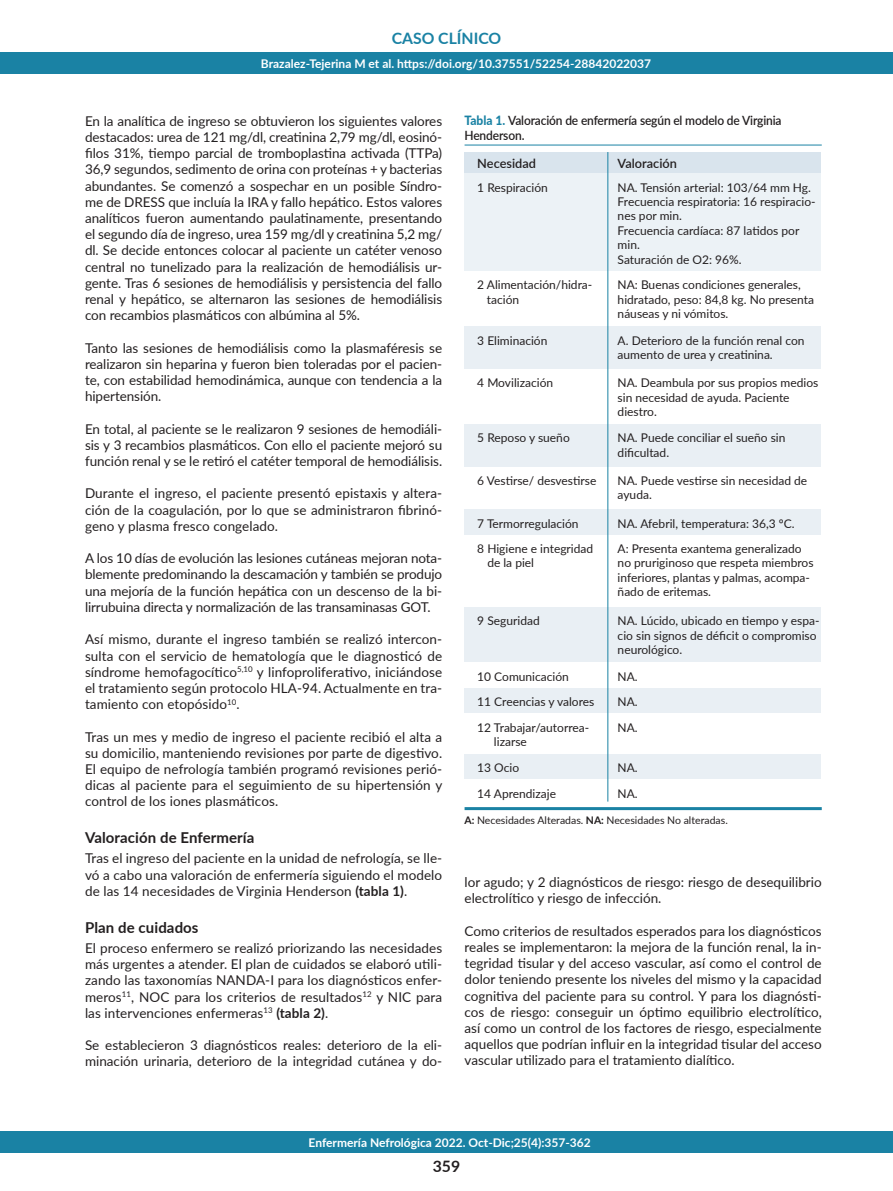
<style>
.page{position:relative;width:893px;height:1191px;background:#fff}
.page>*{position:absolute;margin:0;border:0;box-sizing:border-box;transform-origin:0 0}
.t1{font:700 15.75px "Lato";color:#1a82a4}
.t2{font:700 15.75px "Lato";color:#231f20}
.t3{font:700 15px "Lato";letter-spacing:.005em;color:#231f20}
.t4{font:13.5px/16.2px "Lato";color:#231f20;text-align:justify}
.t5{font:600 12.75px/15.3px "Lato";letter-spacing:-.01em;color:#231f20;scale:.94 1}
.t6{font:600 12.75px "Lato";letter-spacing:-.01em;color:#231f20}
.t7{font:12px/14.4px "Lato";color:#231f20}
.t8{font:700 12px "Lato";color:#fff}
.t9{font:10.5px "Lato";color:#231f20}
.s1{font-weight:700}
.s2{font-weight:800;color:#1a82a4}
</style>
<div class="page">
<div style="left:0;top:52px;width:893px;height:21px;background:#1a82a4"></div>
<div style="left:0;top:1131px;width:893px;height:21px;background:#1a82a4"></div>
<div style="left:465px;top:152px;width:140px;height:21px;background:#d9e4ed"></div>
<div style="left:465px;top:173px;width:140px;height:98px;background:#ecf2f6"></div>
<div style="left:465px;top:326px;width:140px;height:43px;background:#e9eff4"></div>
<div style="left:465px;top:424px;width:140px;height:43px;background:#e9eff4"></div>
<div style="left:465px;top:509px;width:140px;height:26px;background:#e9eff4"></div>
<div style="left:465px;top:607px;width:140px;height:55px;background:#e9eff4"></div>
<div style="left:465px;top:688px;width:140px;height:25px;background:#e9eff4"></div>
<div style="left:465px;top:754px;width:140px;height:25px;background:#e9eff4"></div>
<div style="left:605px;top:152px;width:216px;height:21px;background:#d9e4ed"></div>
<div style="left:605px;top:173px;width:216px;height:98px;background:#ecf2f6"></div>
<div style="left:605px;top:326px;width:216px;height:43px;background:#e9eff4"></div>
<div style="left:605px;top:424px;width:216px;height:43px;background:#e9eff4"></div>
<div style="left:605px;top:509px;width:216px;height:26px;background:#e9eff4"></div>
<div style="left:605px;top:607px;width:216px;height:55px;background:#e9eff4"></div>
<div style="left:605px;top:688px;width:216px;height:25px;background:#e9eff4"></div>
<div style="left:605px;top:754px;width:216px;height:25px;background:#e9eff4"></div>
<hr style="left:465px;top:145px;width:357px;height:1px;background:#1a82a4">
<hr style="left:465px;top:807px;width:357px;height:3px;background:#1a82a4">
<hr style="left:608px;top:152px;width:1px;height:649px;background:#1a82a4">
<p class="t1" style="left:392px;top:26px;width:111px">CASO CLÍNICO</p>
<p class="t8" style="left:261px;top:54px;width:392px">Brazalez-Tejerina M et al. https://doi.org/10.37551/52254-28842022037</p>
<p class="t4" style="left:85px;top:112px;width:359px">En la analítica de ingreso se obtuvieron los siguientes valores destacados: urea de 121 mg/dl, creatinina 2,79 mg/dl, eosinó&shy;filos 31%, tiempo parcial de tromboplastina activada (TTPa)<br>36,9 segundos, sedimento de orina con proteínas + y bacterias abundantes. Se comenzó a sospechar en un posible Síndro&shy;me de DRESS que incluía la IRA y fallo hepático. Estos valores analíticos fueron aumentando paulatinamente, presentando el segundo día de ingreso, urea 159 mg/dl y creatinina 5,2 mg/ dl. Se decide entonces colocar al paciente un catéter venoso central no tunelizado para la realización de hemodiálisis ur&shy;gente. Tras 6 sesiones de hemodiálisis y persistencia del fallo renal y hepático, se alternaron las sesiones de hemodiálisis con recambios plasmáticos con albúmina al 5%.</p>
<p class="t4" style="left:85px;top:339px;width:359px">Tanto las sesiones de hemodiálisis como la plasmaféresis se realizaron sin heparina y fueron bien toleradas por el pacien&shy;te, con estabilidad hemodinámica, aunque con tendencia a la hipertensión.</p>
<p class="t4" style="left:85px;top:420px;width:359px">En total, al paciente se le realizaron 9 sesiones de hemodiáli&shy;sis y 3 recambios plasmáticos. Con ello el paciente mejoró su función renal y se le retiró el catéter temporal de hemodiálisis.</p>
<p class="t4" style="left:85px;top:485px;width:359px">Durante el ingreso, el paciente presentó epistaxis y altera&shy;ción de la coagulación, por lo que se administraron fibrinó&shy;geno y plasma fresco congelado.</p>
<p class="t4" style="left:85px;top:549px;width:359px">A los 10 días de evolución las lesiones cutáneas mejoran nota&shy;blemente predominando la descamación y también se produjo una mejoría de la función hepática con un descenso de la bi&shy;lirrubuina directa y normalización de las transaminasas GOT.</p>
<p class="t4" style="left:85px;top:630px;width:359px">Así mismo, durante el ingreso también se realizó intercon&shy;sulta con el servicio de hematología que le diagnosticó de síndrome hemofagocítico<sup>5,10</sup> y linfoproliferativo, iniciándose el tratamiento según protocolo HLA-94. Actualmente en tra&shy;tamiento con etopósido<sup>10</sup>.</p>
<p class="t4" style="left:85px;top:728px;width:359px">Tras un mes y medio de ingreso el paciente recibió el alta a su domicilio, manteniendo revisiones por parte de digestivo.</p>
<p class="t4" style="left:85px;top:760px;width:359px">El equipo de nefrología también programó revisiones perió&shy;dicas al paciente para el seguimiento de su hipertensión y control de los iones plasmáticos.</p>
<p class="t3" style="left:85px;top:826px;width:171px">Valoración de Enfermería</p>
<p class="t4" style="left:85px;top:850px;width:359px">Tras el ingreso del paciente en la unidad de nefrología, se lle&shy;vó a cabo una valoración de enfermería siguiendo el modelo de las 14 necesidades de Virginia Henderson <span class="s1">(tabla 1)</span>.</p>
<p class="t3" style="left:85px;top:916px;width:115px">Plan de cuidados</p>
<p class="t4" style="left:85px;top:939px;width:359px">El proceso enfermero se realizó priorizando las necesidades más urgentes a atender. El plan de cuidados se elaboró utili&shy;zando las taxonomías NANDA-I para los diagnósticos enfer&shy;meros<sup>11</sup>, NOC para los criterios de resultados<sup>12</sup> y NIC para las intervenciones enfermeras<sup>13</sup> <span class="s1">(tabla 2)</span>.</p>
<p class="t4" style="left:85px;top:1036px;width:359px">Se establecieron 3 diagnósticos reales: deterioro de la eli&shy;minación urinaria, deterioro de la integridad cutánea y do-</p>
<p class="t5" style="left:465px;top:112px;width:339px"><span class="s2">Tabla 1.</span> Valoración de enfermería según el modelo de Virginia<br>Henderson.</p>
<p class="t6" style="left:477px;top:154px;width:60px">Necesidad</p>
<p class="t7" style="left:477px;top:179px;width:72px">1 Respiración</p>
<p class="t7" style="left:487px;top:277px;width:107px;text-indent:-10px">2 Alimentación/hidra&shy;tación</p>
<p class="t7" style="left:477px;top:332px;width:72px">3 Eliminación</p>
<p class="t7" style="left:477px;top:375px;width:77px">4 Movilización</p>
<p class="t7" style="left:477px;top:430px;width:94px">5 Reposo y sueño</p>
<p class="t7" style="left:477px;top:473px;width:121px">6 Vestirse/ desvestirse</p>
<p class="t7" style="left:477px;top:515px;width:103px">7 Termorregulación</p>
<p class="t7" style="left:487px;top:541px;width:107px;text-indent:-10px">8 Higiene e integridad de la piel</p>
<p class="t7" style="left:477px;top:613px;width:64px">9 Seguridad</p>
<p class="t7" style="left:477px;top:668px;width:93px">10 Comunicación</p>
<p class="t7" style="left:477px;top:694px;width:118px">11 Creencias y valores</p>
<p class="t7" style="left:494px;top:719px;width:97px;text-indent:-17px">12 Trabajar/autorrea&shy;lizarse</p>
<p class="t7" style="left:477px;top:760px;width:43px">13 Ocio</p>
<p class="t7" style="left:477px;top:785px;width:80px">14 Aprendizaje</p>
<p class="t6" style="left:618px;top:154px;width:61px">Valoración</p>
<p class="t7" style="left:618px;top:179px;width:199px">NA. Tensión arterial: 103/64 mm Hg.<br>Frecuencia respiratoria: 16 respiracio&shy;nes por min.</p>
<p class="t7" style="left:618px;top:223px;width:183px">Frecuencia cardíaca: 87 latidos por min.</p>
<p class="t7" style="left:618px;top:251px;width:125px">Saturación de O2: 96%.</p>
<p class="t7" style="left:618px;top:277px;width:198px">NA: Buenas condiciones generales, hidratado, peso: 84,8 kg. No presenta náuseas y ni vómitos.</p>
<p class="t7" style="left:618px;top:332px;width:188px">A. Deterioro de la función renal con aumento de urea y creatinina.</p>
<p class="t7" style="left:618px;top:375px;width:202px">NA. Deambula por sus propios medios sin necesidad de ayuda. Paciente diestro.</p>
<p class="t7" style="left:618px;top:430px;width:169px">NA. Puede conciliar el sueño sin dificultad.</p>
<p class="t7" style="left:618px;top:473px;width:191px">NA. Puede vestirse sin necesidad de ayuda.</p>
<p class="t7" style="left:618px;top:515px;width:178px">NA. Afebril, temperatura: 36,3 ºC.</p>
<p class="t7" style="left:618px;top:541px;width:197px">A: Presenta exantema generalizado no pruriginoso que respeta miembros inferiores, plantas y palmas, acompa&shy;ñado de eritemas.</p>
<p class="t7" style="left:618px;top:613px;width:203px">NA. Lúcido, ubicado en tiempo y espa&shy;cio sin signos de déficit o compromiso neurológico.</p>
<p class="t7" style="left:618px;top:668px;width:22px">NA.</p>
<p class="t7" style="left:618px;top:694px;width:22px">NA.</p>
<p class="t7" style="left:618px;top:719px;width:22px">NA.</p>
<p class="t7" style="left:618px;top:760px;width:22px">NA.</p>
<p class="t7" style="left:618px;top:785px;width:22px">NA.</p>
<p class="t9" style="left:465px;top:812px;width:265px"><span class="s1">A:</span> Necesidades Alteradas. <span class="s1">NA:</span> Necesidades No alteradas.</p>
<p class="t4" style="left:465px;top:873px;width:359px">lor agudo; y 2 diagnósticos de riesgo: riesgo de desequilibrio electrolítico y riesgo de infección.</p>
<p class="t4" style="left:465px;top:922px;width:359px">Como criterios de resultados esperados para los diagnósticos reales se implementaron: la mejora de la función renal, la in&shy;tegridad tisular y del acceso vascular, así como el control de dolor teniendo presente los niveles del mismo y la capacidad cognitiva del paciente para su control. Y para los diagnósti&shy;cos de riesgo: conseguir un óptimo equilibrio electrolítico, así como un control de los factores de riesgo, especialmente aquellos que podrían influir en la integridad tisular del acceso vascular utilizado para el tratamiento dialítico.</p>
<p class="t8" style="left:309px;top:1133px;width:284px">Enfermería Nefrológica 2022. Oct-Dic;25(4):357-362</p>
<p class="t2" style="left:433px;top:1154px;width:29px">359</p>
</div>
